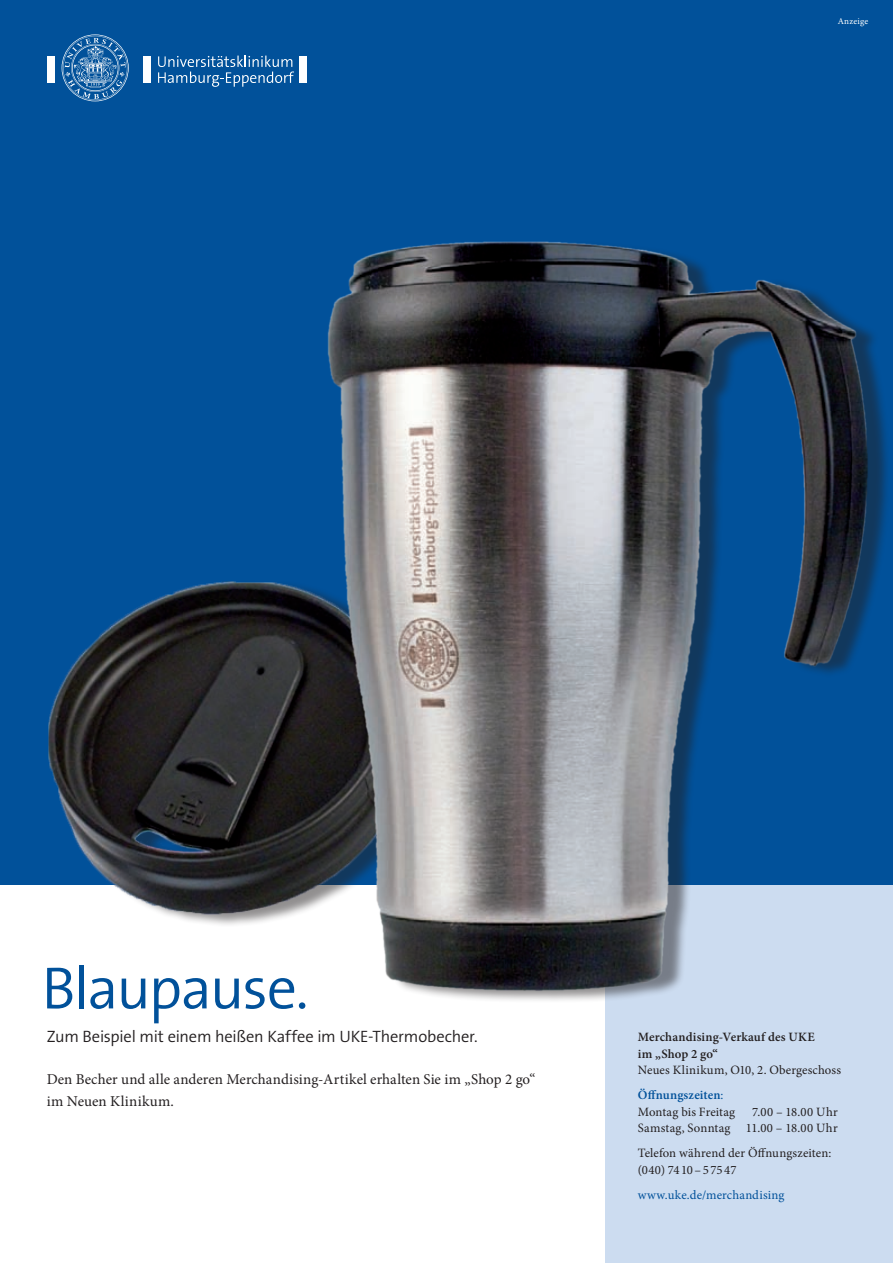
<style>
.page{position:relative;width:893px;height:1263px;background:#fff}
.page>*{position:absolute;margin:0;border:0;box-sizing:border-box;transform-origin:0 0}
.t1{font:300 60px "The Sans Os F";letter-spacing:-.035em;color:#01519a}
.t2{font:300 16.5px "The Sans Os F";letter-spacing:-.01em;color:#231f20}
.t3{font:15px/21.3px "Minion Pro";color:#231f20}
.t4{font:12.75px/16.5px "Minion Pro";letter-spacing:.01em;color:#231f20}
.t5{font:600 12.75px/16.5px "Minion Pro";letter-spacing:.01em;color:#231f20}
.t6{font:12.75px "Minion Pro";letter-spacing:.01em;color:#01519a}
.t7{font:9px "Minion Pro";letter-spacing:.025em;color:#fff}
.s1{font-weight:600;color:#01519a}
.s2{color:#01519a}
</style>
<div class="page">
<div style="left:605px;top:808px;width:288px;height:455px;background:#ccdcf0"></div>
<div style="left:0;top:0;width:893px;height:884px;background:#01519a"></div>
<div style="left:299px;top:56px;width:7px;height:27px;background:#fff"></div>
<div style="left:144px;top:56px;width:7px;height:27px;background:#fff"></div>
<svg style="left:158px;top:56px;width:136px;height:31px"></svg>
<div style="left:47px;top:56px;width:8px;height:27px;background:#fff"></div>
<svg style="left:62px;top:34px;width:67px;height:67px"></svg>
<img style="left:49px;top:581px;width:259px;height:344px">
<div style="left:334px;top:238px;width:556px;height:764px;background:#231f20;opacity:.5"></div>
<img style="left:308px;top:238px;width:561px;height:754px">
<p class="t7" style="left:838px;top:15px;width:32px">Anzeige</p>
<h1 class="t1" style="left:42px;top:949px;width:268px">Blaupause.</h1>
<p class="t2" style="left:47px;top:1026px;width:432px">Zum Beispiel mit einem heißen Kaffee im UKE-Thermobecher.</p>
<p class="t3" style="left:47px;top:1069px;width:490px">Den Becher und alle anderen Merchandising-Artikel erhalten Sie im „Shop 2 go“ im Neuen Klinikum.</p>
<p class="t5" style="left:638px;top:1029px;width:178px">Merchandising-Verkauf des UKE im „Shop 2 go“</p>
<p class="t4" style="left:638px;top:1057px;width:205px;line-height:25px">Neues Klinikum, O10, 2. Obergeschoss<br><span class="s1">Öffnungszeiten</span><span class="s2">:</span></p>
<p class="t4" style="left:638px;top:1103px;width:99px">Montag bis Freitag</p>
<p class="t4" style="left:638px;top:1103px;width:201px;text-align:right">7.00 – 18.00 Uhr<br>Samstag, Sonntag 11.00 – 18.00 Uhr</p>
<p class="t4" style="left:638px;top:1145px;width:195px">Telefon während der Öffnungszeiten: (040) 7410–57547</p>
<p class="t6" style="left:638px;top:1186px;width:148px">www.uke.de/merchandising</p>
</div>
